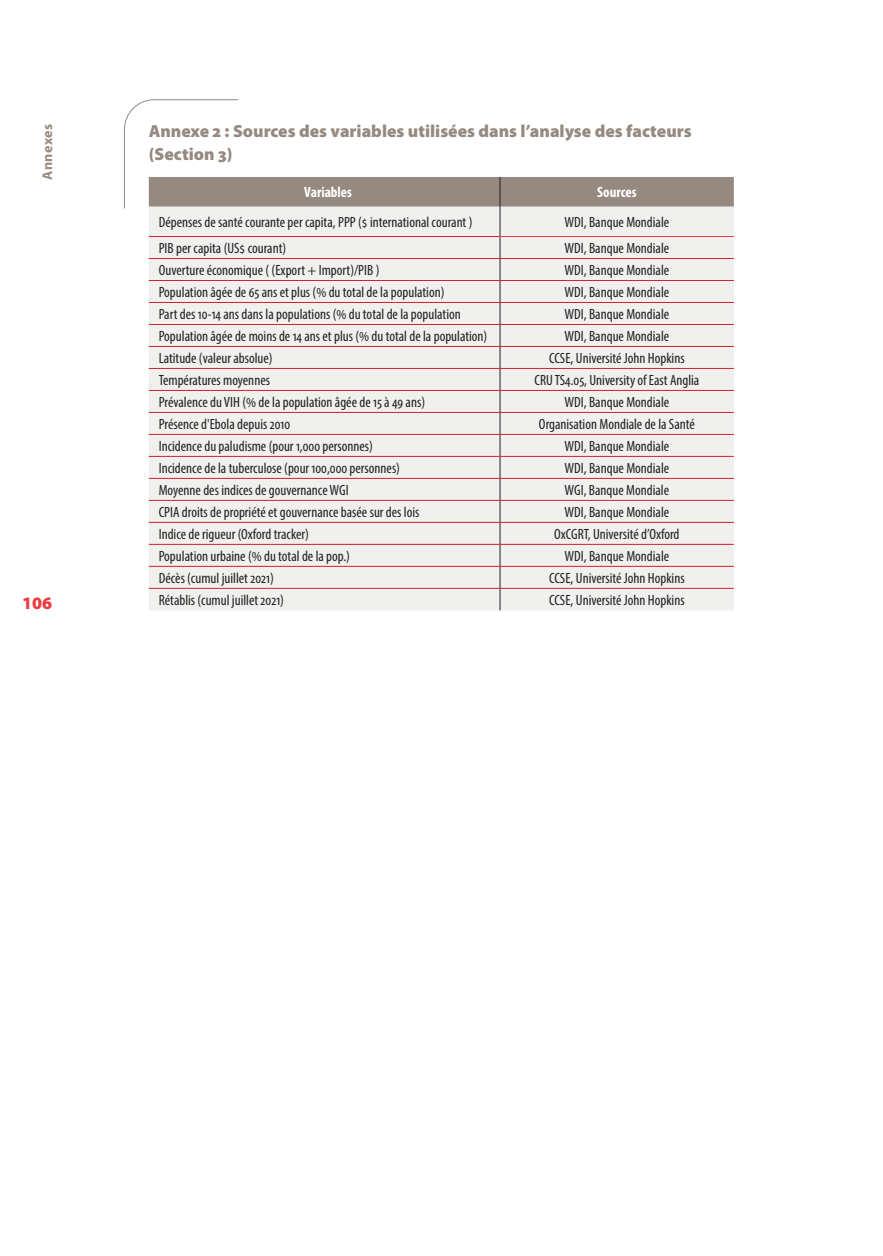
<style>
.page{position:relative;width:883px;height:1256px;background:#fff}
.page>*{position:absolute;margin:0;border:0;box-sizing:border-box;transform-origin:0 0}
.t1{font:900 17.5px/22.8px "Myriad Pro";color:#968980}
.t2{font:900 17.5px "Myriad Pro";color:#ee3a41}
.t3{font:condensed 14.88px "Myriad Pro";color:#231f20}
.t4{font:700 condensed 14.88px "Myriad Pro";color:#fff}
.t5{font:700 14px "Myriad Pro";letter-spacing:.02em;color:#968980}
</style>
<div class="page">
<svg style="left:124px;top:99px;width:610px;height:511px"></svg>
<p class="t5" style="left:38px;top:179px;width:57px;rotate:-90deg">Annexes</p>
<p class="t1" style="left:149px;top:119px;width:544px">Annexe 2 : Sources des variables utilisées dans l’analyse des facteurs (Section 3)</p>
<p class="t4" style="left:304px;top:183px;width:49px">Variables</p>
<p class="t4" style="left:597px;top:183px;width:41px">Sources</p>
<p class="t3" style="left:159px;top:213px;width:315px">Dépenses de santé courante per capita, PPP ($ international courant )</p>
<p class="t3" style="left:565px;top:213px;width:106px">WDI, Banque Mondiale</p>
<p class="t3" style="left:159px;top:239px;width:129px">PIB per capita (US$ courant)</p>
<p class="t3" style="left:565px;top:239px;width:106px">WDI, Banque Mondiale</p>
<p class="t3" style="left:159px;top:261px;width:222px">Ouverture économique ( (Export + Import)/PIB )</p>
<p class="t3" style="left:565px;top:261px;width:106px">WDI, Banque Mondiale</p>
<p class="t3" style="left:159px;top:283px;width:287px">Population âgée de 65 ans et plus (% du total de la population)</p>
<p class="t3" style="left:565px;top:283px;width:106px">WDI, Banque Mondiale</p>
<p class="t3" style="left:159px;top:305px;width:304px">Part des 10-14 ans dans la populations (% du total de la population</p>
<p class="t3" style="left:565px;top:305px;width:106px">WDI, Banque Mondiale</p>
<p class="t3" style="left:159px;top:327px;width:330px">Population âgée de moins de 14 ans et plus (% du total de la population)</p>
<p class="t3" style="left:565px;top:327px;width:106px">WDI, Banque Mondiale</p>
<p class="t3" style="left:159px;top:349px;width:115px">Latitude (valeur absolue)</p>
<p class="t3" style="left:549px;top:349px;width:137px">CCSE, Université John Hopkins</p>
<p class="t3" style="left:159px;top:371px;width:113px">Températures moyennes</p>
<p class="t3" style="left:534px;top:371px;width:166px">CRU TS4.05, University of East Anglia</p>
<p class="t3" style="left:159px;top:393px;width:268px">Prévalence du VIH (% de la population âgée de 15 à 49 ans)</p>
<p class="t3" style="left:565px;top:393px;width:106px">WDI, Banque Mondiale</p>
<p class="t3" style="left:159px;top:415px;width:133px">Présence d'Ebola depuis 2010</p>
<p class="t3" style="left:539px;top:415px;width:157px">Organisation Mondiale de la Santé</p>
<p class="t3" style="left:159px;top:437px;width:216px">Incidence du paludisme (pour 1,000 personnes)</p>
<p class="t3" style="left:565px;top:437px;width:106px">WDI, Banque Mondiale</p>
<p class="t3" style="left:159px;top:459px;width:243px">Incidence de la tuberculose (pour 100,000 personnes)</p>
<p class="t3" style="left:565px;top:459px;width:106px">WDI, Banque Mondiale</p>
<p class="t3" style="left:159px;top:481px;width:191px">Moyenne des indices de gouvernance WGI</p>
<p class="t3" style="left:565px;top:481px;width:106px">WGI, Banque Mondiale</p>
<p class="t3" style="left:159px;top:503px;width:262px">CPIA droits de propriété et gouvernance basée sur des lois</p>
<p class="t3" style="left:565px;top:503px;width:106px">WDI, Banque Mondiale</p>
<p class="t3" style="left:159px;top:525px;width:152px">Indice de rigueur (Oxford tracker)</p>
<p class="t3" style="left:554px;top:525px;width:127px">OxCGRT, Université d’Oxford</p>
<p class="t3" style="left:159px;top:547px;width:193px">Population urbaine (% du total de la pop.)</p>
<p class="t3" style="left:565px;top:547px;width:106px">WDI, Banque Mondiale</p>
<p class="t3" style="left:159px;top:569px;width:117px">Décès (cumul juillet 2021)</p>
<p class="t3" style="left:549px;top:569px;width:137px">CCSE, Université John Hopkins</p>
<p class="t2" style="left:22px;top:591px;width:32px">106</p>
<p class="t3" style="left:159px;top:591px;width:127px">Rétablis (cumul juillet 2021)</p>
<p class="t3" style="left:549px;top:591px;width:137px">CCSE, Université John Hopkins</p>
</div>
